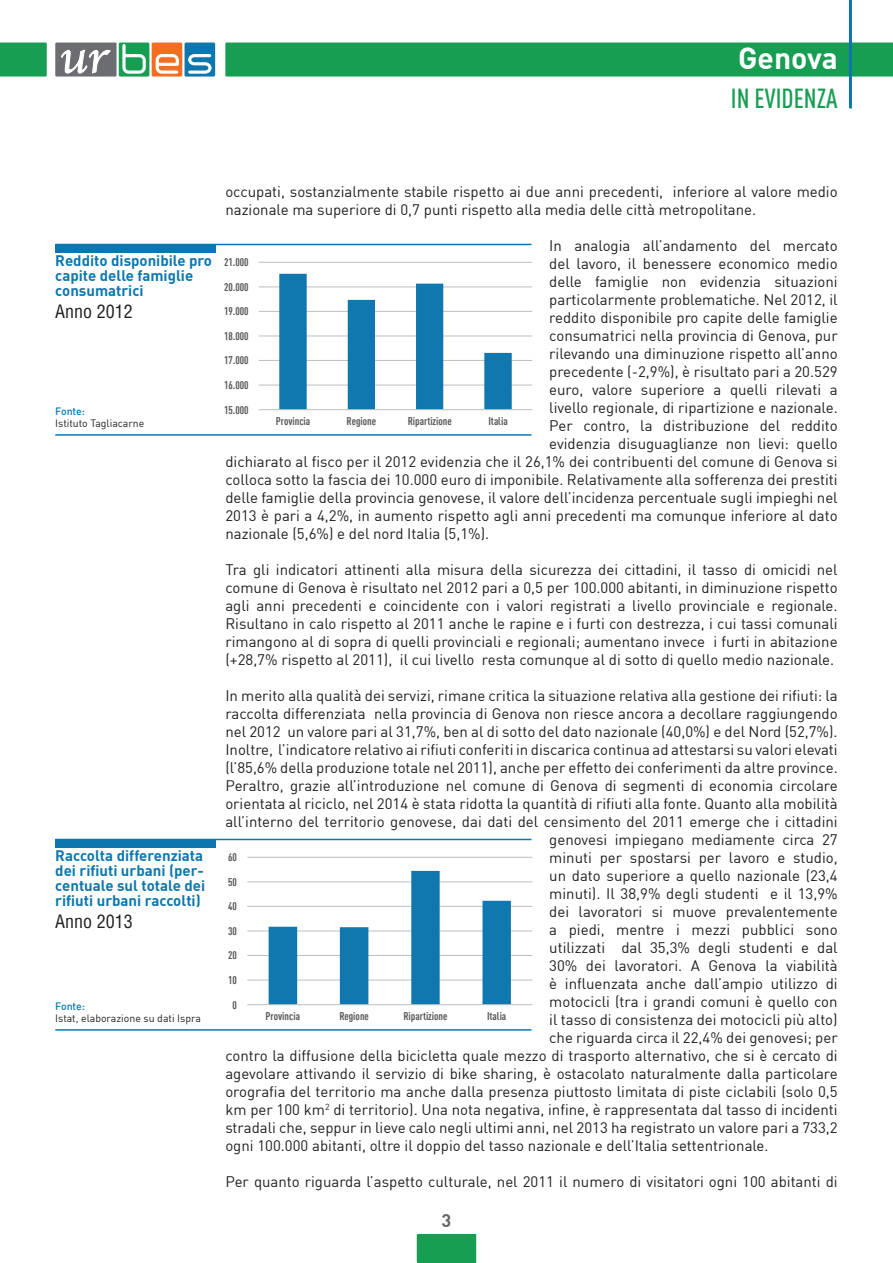
<style>
.page{position:relative;width:893px;height:1263px;background:#fff}
.page>*{position:absolute;margin:0;border:0;box-sizing:border-box;transform-origin:0 0}
.t1{font:700 30px "DIN";color:#fff}
.t2{font:500 27px "DIN Cond";color:#179e52}
.t3{font:condensed 18px "Helvetica LT Std";color:#231f20}
.t4{font:700 18px "DIN";color:#656568}
.t5{font:15px/18px "DIN";color:#231f20}
.t6{font:700 15px/15px "DIN";color:#0c77ae}
.t7{font:700 10.95px "DIN Cond";color:#595959}
.t8{font:10.5px "DIN";color:#231f20}
.t9{font:500 10.5px "DIN";color:#0c77ae}
</style>
<div class="page">
<div style="left:55px;top:43px;width:62px;height:34px;background:#6c6d70"></div>
<div style="left:119px;top:43px;width:30px;height:34px;background:#159d52;border-radius:2px"></div>
<div style="left:152px;top:43px;width:30px;height:34px;background:#f36e21;border-radius:2px"></div>
<div style="left:185px;top:43px;width:30px;height:34px;background:#0c77ae;border-radius:2px"></div>
<svg style="left:123px;top:44px;width:23px;height:30px"></svg>
<svg style="left:156px;top:54px;width:23px;height:20px"></svg>
<svg style="left:188px;top:54px;width:23px;height:20px"></svg>
<svg style="left:61px;top:49px;width:50px;height:24px"></svg>
<div style="left:225px;top:43px;width:668px;height:34px;background:#179e52"></div>
<div style="left:0;top:43px;width:47px;height:34px;background:#179e52"></div>
<div style="left:417px;top:1234px;width:59px;height:29px;background:#179e52"></div>
<hr style="left:849px;top:0;width:3px;height:108px;background:#0c77ae">
<hr style="left:55px;top:434px;width:476px;height:2px;background:#0c77ae">
<hr style="left:55px;top:244px;width:476px;height:1px;background:#0c77ae">
<div style="left:55px;top:244px;width:160px;height:8px;background:#0c77ae"></div>
<hr style="left:259px;top:385px;width:273px;height:1px;background:#bfbebe">
<hr style="left:259px;top:360px;width:273px;height:1px;background:#bfbebe">
<hr style="left:259px;top:335px;width:273px;height:1px;background:#bfbebe">
<hr style="left:259px;top:311px;width:273px;height:1px;background:#bfbebe">
<hr style="left:259px;top:286px;width:273px;height:1px;background:#bfbebe">
<hr style="left:259px;top:262px;width:273px;height:1px;background:#bfbebe">
<svg style="left:279px;top:274px;width:233px;height:135px"></svg>
<hr style="left:259px;top:409px;width:273px;height:1px;background:#bfbebe">
<hr style="left:55px;top:1029px;width:476px;height:2px;background:#0c77ae">
<hr style="left:55px;top:839px;width:476px;height:1px;background:#0c77ae">
<div style="left:55px;top:839px;width:160px;height:8px;background:#0c77ae"></div>
<hr style="left:247px;top:979px;width:285px;height:1px;background:#bfbebe">
<hr style="left:247px;top:955px;width:285px;height:1px;background:#bfbebe">
<hr style="left:247px;top:930px;width:285px;height:1px;background:#bfbebe">
<hr style="left:247px;top:906px;width:285px;height:1px;background:#bfbebe">
<hr style="left:247px;top:881px;width:285px;height:1px;background:#bfbebe">
<hr style="left:247px;top:857px;width:285px;height:1px;background:#bfbebe">
<svg style="left:269px;top:871px;width:242px;height:133px"></svg>
<hr style="left:247px;top:1004px;width:285px;height:1px;background:#bfbebe">
<h1 class="t1" style="left:738px;top:38px;width:101px">Genova</h1>
<h2 class="t2" style="left:731px;top:82px;width:108px">IN EVIDENZA</h2>
<p class="t6" style="left:55px;top:253px;width:158px">Reddito disponibile pro capite delle famiglie consumatrici</p>
<p class="t3" style="left:55px;top:300px;width:79px">Anno 2012</p>
<p class="t9" style="left:55px;top:404px;width:31px">Fonte:</p>
<p class="t8" style="left:55px;top:416px;width:91px">Istituto Tagliacarne</p>
<p class="t6" style="left:55px;top:848px;width:151px">Raccolta differenziata dei rifiuti urbani (per&shy;centuale sul totale dei rifiuti urbani raccolti)</p>
<p class="t3" style="left:55px;top:910px;width:79px">Anno 2013</p>
<p class="t9" style="left:55px;top:999px;width:31px">Fonte:</p>
<p class="t8" style="left:55px;top:1011px;width:147px">Istat, elaborazione su dati Ispra</p>
<p class="t5" style="left:225px;top:182px;width:614px">occupati, sostanzialmente stabile rispetto ai due anni precedenti, inferiore al valore medio nazionale ma superiore di 0,7 punti rispetto alla media delle città metropolitane.</p>
<p class="t5" style="left:549px;top:236px;width:290px">In analogia all’andamento del mercato</p>
<p class="t5" style="left:549px;top:254px;width:290px">del lavoro, il benessere economico medio</p>
<p class="t5" style="left:549px;top:272px;width:290px">delle famiglie non evidenzia situazioni</p>
<p class="t5" style="left:549px;top:290px;width:290px">particolarmente problematiche. Nel 2012, il</p>
<p class="t5" style="left:549px;top:308px;width:290px">reddito disponibile pro capite delle famiglie</p>
<p class="t5" style="left:549px;top:326px;width:290px">consumatrici nella provincia di Genova, pur</p>
<p class="t5" style="left:549px;top:344px;width:290px">rilevando una diminuzione rispetto all’anno</p>
<p class="t5" style="left:549px;top:362px;width:290px">precedente (-2,9%), è risultato pari a 20.529</p>
<p class="t5" style="left:549px;top:380px;width:290px">euro, valore superiore a quelli rilevati a</p>
<p class="t5" style="left:549px;top:398px;width:290px">livello regionale, di ripartizione e nazionale.</p>
<p class="t5" style="left:549px;top:416px;width:290px">Per contro, la distribuzione del reddito</p>
<p class="t5" style="left:549px;top:434px;width:290px">evidenzia disuguaglianze non lievi: quello</p>
<p class="t5" style="left:225px;top:452px;width:614px">dichiarato al fisco per il 2012 evidenzia che il 26,1% dei contribuenti del comune di Genova si</p>
<p class="t5" style="left:225px;top:470px;width:614px">colloca sotto la fascia dei 10.000 euro di imponibile. Relativamente alla sofferenza dei prestiti</p>
<p class="t5" style="left:225px;top:488px;width:614px">delle famiglie della provincia genovese, il valore dell’incidenza percentuale sugli impieghi nel</p>
<p class="t5" style="left:225px;top:506px;width:614px">2013 è pari a 4,2%, in aumento rispetto agli anni precedenti ma comunque inferiore al dato</p>
<p class="t5" style="left:225px;top:524px;width:265px">nazionale (5,6%) e del nord Italia (5,1%).</p>
<p class="t5" style="left:225px;top:560px;width:614px;text-align:justify">Tra gli indicatori attinenti alla misura della sicurezza dei cittadini, il tasso di omicidi nel comune di Genova è risultato nel 2012 pari a 0,5 per 100.000 abitanti, in diminuzione rispetto agli anni precedenti e coincidente con i valori registrati a livello provinciale e regionale.<br>Risultano in calo rispetto al 2011 anche le rapine e i furti con destrezza, i cui tassi comunali rimangono al di sopra di quelli provinciali e regionali; aumentano invece i furti in abitazione (+28,7% rispetto al 2011), il cui livello resta comunque al di sotto di quello medio nazionale.</p>
<p class="t5" style="left:225px;top:686px;width:614px">In merito alla qualità dei servizi, rimane critica la situazione relativa alla gestione dei rifiuti: la</p>
<p class="t5" style="left:225px;top:704px;width:614px">raccolta differenziata nella provincia di Genova non riesce ancora a decollare raggiungendo</p>
<p class="t5" style="left:225px;top:722px;width:614px">nel 2012 un valore pari al 31,7%, ben al di sotto del dato nazionale (40,0%) e del Nord (52,7%).</p>
<p class="t5" style="left:225px;top:740px;width:614px">Inoltre, l’indicatore relativo ai rifiuti conferiti in discarica continua ad attestarsi su valori elevati</p>
<p class="t5" style="left:225px;top:758px;width:614px">(l’85,6% della produzione totale nel 2011), anche per effetto dei conferimenti da altre province.</p>
<p class="t5" style="left:225px;top:776px;width:614px">Peraltro, grazie all’introduzione nel comune di Genova di segmenti di economia circolare</p>
<p class="t5" style="left:225px;top:794px;width:614px">orientata al riciclo, nel 2014 è stata ridotta la quantità di rifiuti alla fonte. Quanto alla mobilità</p>
<p class="t5" style="left:225px;top:812px;width:614px">all’interno del territorio genovese, dai dati del censimento del 2011 emerge che i cittadini</p>
<p class="t5" style="left:549px;top:830px;width:290px">genovesi impiegano mediamente circa 27</p>
<p class="t5" style="left:549px;top:848px;width:290px">minuti per spostarsi per lavoro e studio,</p>
<p class="t5" style="left:549px;top:866px;width:290px">un dato superiore a quello nazionale (23,4</p>
<p class="t5" style="left:549px;top:884px;width:290px">minuti). Il 38,9% degli studenti e il 13,9%</p>
<p class="t5" style="left:549px;top:902px;width:290px">dei lavoratori si muove prevalentemente</p>
<p class="t5" style="left:549px;top:920px;width:290px">a piedi, mentre i mezzi pubblici sono</p>
<p class="t5" style="left:549px;top:938px;width:290px">utilizzati dal 35,3% degli studenti e dal</p>
<p class="t5" style="left:549px;top:956px;width:290px">30% dei lavoratori. A Genova la viabilità</p>
<p class="t5" style="left:549px;top:974px;width:290px">è influenzata anche dall’ampio utilizzo di</p>
<p class="t5" style="left:549px;top:992px;width:290px">motocicli (tra i grandi comuni è quello con</p>
<p class="t5" style="left:549px;top:1010px;width:290px">il tasso di consistenza dei motocicli più alto)</p>
<p class="t5" style="left:549px;top:1028px;width:290px">che riguarda circa il 22,4% dei genovesi; per</p>
<p class="t5" style="left:225px;top:1046px;width:614px">contro la diffusione della bicicletta quale mezzo di trasporto alternativo, che si è cercato di</p>
<p class="t5" style="left:225px;top:1064px;width:614px">agevolare attivando il servizio di bike sharing, è ostacolato naturalmente dalla particolare</p>
<p class="t5" style="left:225px;top:1082px;width:614px">orografia del territorio ma anche dalla presenza piuttosto limitata di piste ciclabili (solo 0,5</p>
<p class="t5" style="left:225px;top:1100px;width:614px">km per 100 km<sup>2</sup> di territorio). Una nota negativa, infine, è rappresentata dal tasso di incidenti</p>
<p class="t5" style="left:225px;top:1118px;width:614px">stradali che, seppur in lieve calo negli ultimi anni, nel 2013 ha registrato un valore pari a 733,2</p>
<p class="t5" style="left:225px;top:1136px;width:545px">ogni 100.000 abitanti, oltre il doppio del tasso nazionale e dell’Italia settentrionale.</p>
<p class="t5" style="left:225px;top:1172px;width:614px">Per quanto riguarda l’aspetto culturale, nel 2011 il numero di visitatori ogni 100 abitanti di</p>
<p class="t7" style="left:224px;top:256px;width:26px">21.000</p>
<p class="t7" style="left:224px;top:280px;width:26px">20.000</p>
<p class="t7" style="left:224px;top:305px;width:26px">19.000</p>
<p class="t7" style="left:224px;top:329px;width:26px">18.000</p>
<p class="t7" style="left:224px;top:354px;width:26px">17.000</p>
<p class="t7" style="left:224px;top:378px;width:26px">16.000</p>
<p class="t7" style="left:224px;top:403px;width:26px">15.000</p>
<p class="t7" style="left:276px;top:414px;width:36px">Provincia</p>
<p class="t7" style="left:347px;top:414px;width:31px">Regione</p>
<p class="t7" style="left:408px;top:414px;width:46px">Ripartizione</p>
<p class="t7" style="left:488px;top:414px;width:21px">Italia</p>
<p class="t7" style="left:228px;top:851px;width:10px">60</p>
<p class="t7" style="left:228px;top:875px;width:10px">50</p>
<p class="t7" style="left:228px;top:900px;width:10px">40</p>
<p class="t7" style="left:228px;top:924px;width:10px">30</p>
<p class="t7" style="left:228px;top:949px;width:10px">20</p>
<p class="t7" style="left:228px;top:973px;width:10px">10</p>
<p class="t7" style="left:233px;top:998px;width:6px">0</p>
<p class="t7" style="left:266px;top:1009px;width:36px">Provincia</p>
<p class="t7" style="left:339px;top:1009px;width:31px">Regione</p>
<p class="t7" style="left:403px;top:1009px;width:46px">Ripartizione</p>
<p class="t7" style="left:487px;top:1009px;width:21px">Italia</p>
<p class="t4" style="left:442px;top:1209px;width:11px">3</p>
</div>
